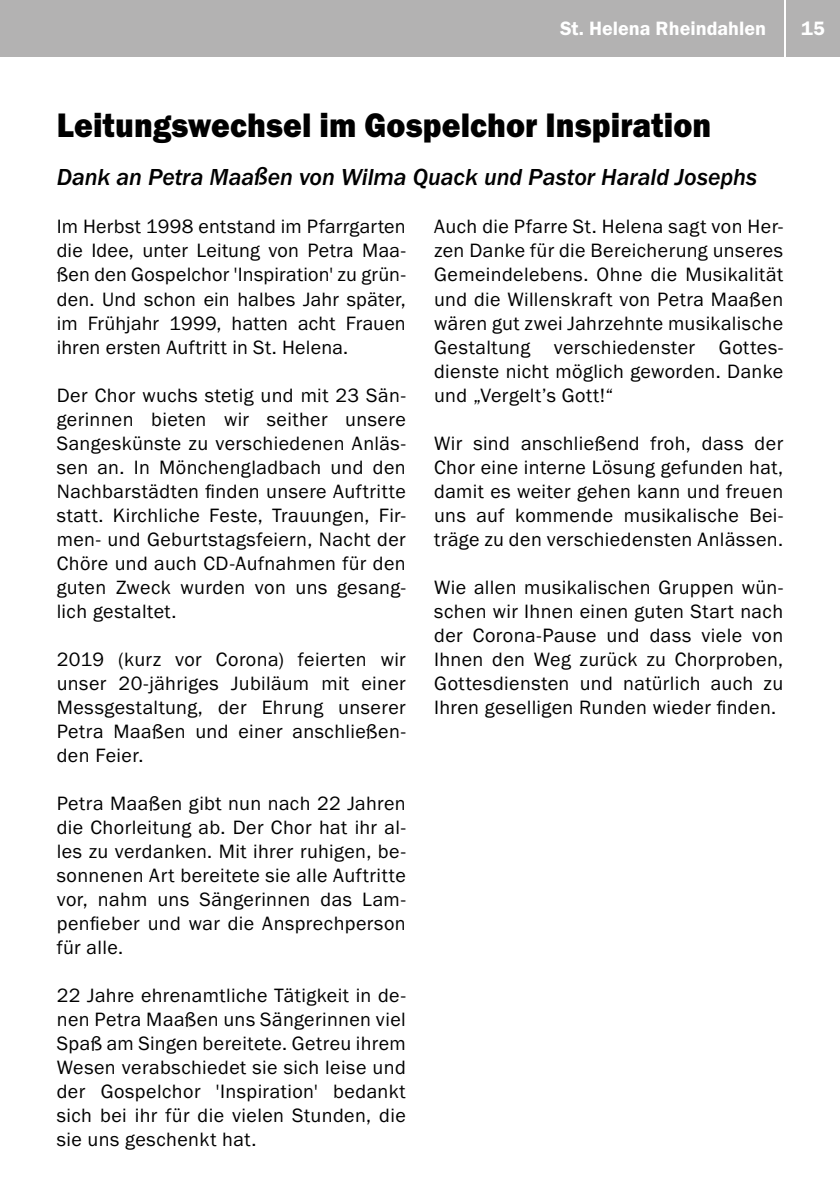
<style>
.page{position:relative;width:840px;height:1191px;background:#fff}
.page>*{position:absolute;margin:0;border:0;box-sizing:border-box;transform-origin:0 0}
.t1{font:35.2px "Franklin Gothic URW Hea";letter-spacing:.005em;color:#000;scale:.91 1}
.t2{font:24px "Franklin Gothic URW Med Ita";letter-spacing:-.005em;color:#000}
.t3{font:20px/24px "Franklin Gothic URW Boo";letter-spacing:.02em;color:#000;text-align:justify}
.t4{font:20px "Franklin Gothic URW Dem";color:#fff}
</style>
<div class="page">
<div style="left:0;top:0;width:782px;height:57px;background:#b3b2b2"></div>
<div style="left:785px;top:0;width:54px;height:57px;background:#b3b2b2"></div>
<p class="t4" style="left:559px;top:16px;width:207px">St. Helena Rheindahlen</p>
<p class="t4" style="left:800px;top:16px;width:25px">15</p>
<h1 class="t1" style="left:57px;top:103px;width:720px">Leitungswechsel im Gospelchor Inspiration</h1>
<p class="t2" style="left:57px;top:163px;width:701px">Dank an Petra Maaßen von Wilma Quack und Pastor Harald Josephs</p>
<p class="t3" style="left:57px;top:214px;width:350px">Im Herbst 1998 entstand im Pfarrgarten die Idee, unter Leitung von Petra Maa&shy;ßen den Gospelchor 'Inspiration' zu grün&shy;den. Und schon ein halbes Jahr später, im Frühjahr 1999, hatten acht Frauen ihren ersten Auftritt in St. Helena.</p>
<p class="t3" style="left:57px;top:382px;width:350px">Der Chor wuchs stetig und mit 23 Sän&shy;gerinnen bieten wir seither unsere Sangeskünste zu verschiedenen Anläs&shy;sen an. In Mönchengladbach und den Nachbarstädten finden unsere Auftritte statt. Kirchliche Feste, Trauungen, Fir&shy;men- und Geburtstagsfeiern, Nacht der Chöre und auch CD-Aufnahmen für den guten Zweck wurden von uns gesang&shy;lich gestaltet.</p>
<p class="t3" style="left:57px;top:646px;width:350px">2019 (kurz vor Corona) feierten wir unser 20-jähriges Jubiläum mit einer Messgestaltung, der Ehrung unserer Petra Maaßen und einer anschließen&shy;den Feier.</p>
<p class="t3" style="left:57px;top:790px;width:350px">Petra Maaßen gibt nun nach 22 Jahren die Chorleitung ab. Der Chor hat ihr al&shy;les zu verdanken. Mit ihrer ruhigen, be&shy;sonnenen Art bereitete sie alle Auftritte vor, nahm uns Sängerinnen das Lam&shy;penfieber und war die Ansprechperson für alle.</p>
<p class="t3" style="left:57px;top:982px;width:350px">22 Jahre ehrenamtliche Tätigkeit in de&shy;nen Petra Maaßen uns Sängerinnen viel Spaß am Singen bereitete. Getreu ihrem Wesen verabschiedet sie sich leise und der Gospelchor 'Inspiration' bedankt sich bei ihr für die vielen Stunden, die sie uns geschenkt hat.</p>
<p class="t3" style="left:434px;top:214px;width:350px">Auch die Pfarre St. Helena sagt von Her&shy;zen Danke für die Bereicherung unseres Gemeindelebens. Ohne die Musikalität und die Willenskraft von Petra Maaßen wären gut zwei Jahrzehnte musikalische Gestaltung verschiedenster Gottes&shy;dienste nicht möglich geworden. Danke und „Vergelt’s Gott!“</p>
<p class="t3" style="left:434px;top:430px;width:350px">Wir sind anschließend froh, dass der Chor eine interne Lösung gefunden hat, damit es weiter gehen kann und freuen uns auf kommende musikalische Bei&shy;träge zu den verschiedensten Anlässen.</p>
<p class="t3" style="left:434px;top:574px;width:350px">Wie allen musikalischen Gruppen wün&shy;schen wir Ihnen einen guten Start nach der Corona-Pause und dass viele von Ihnen den Weg zurück zu Chorproben, Gottesdiensten und natürlich auch zu Ihren geselligen Runden wieder finden.</p>
</div>
